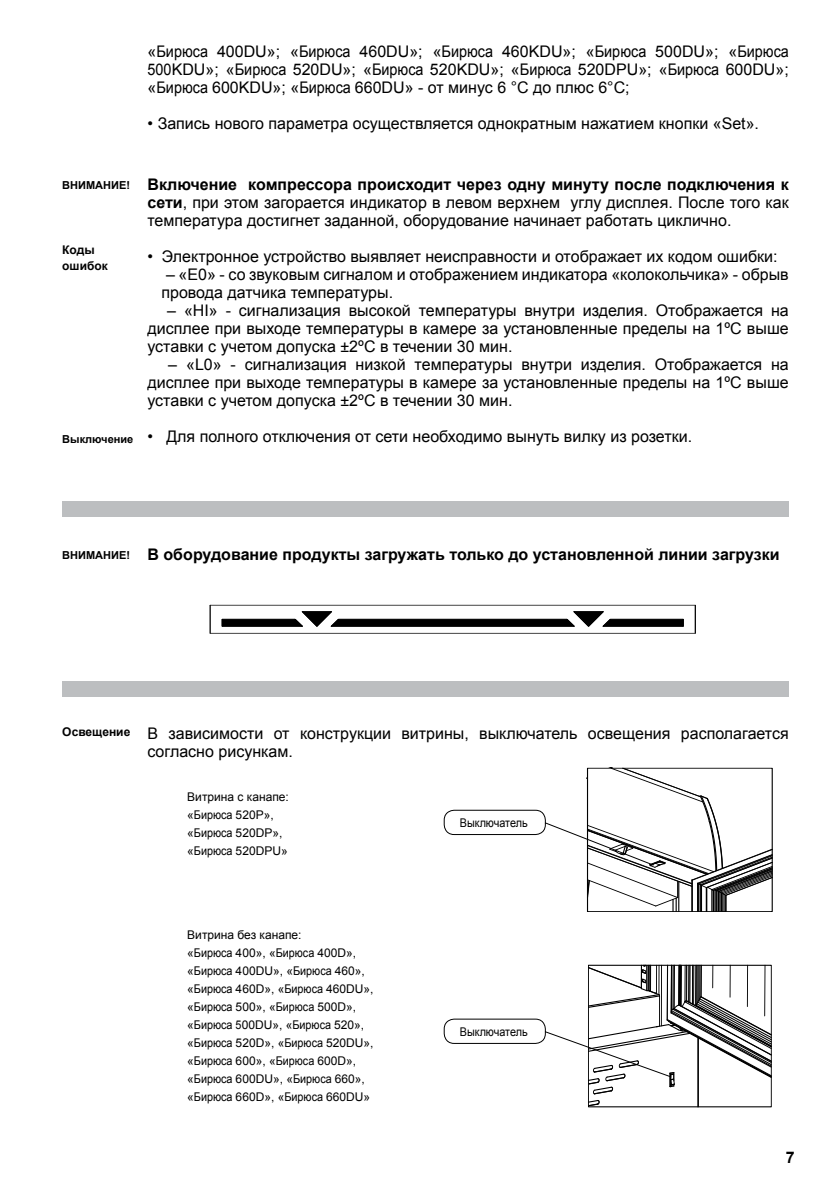
<style>
.page{position:relative;width:840px;height:1191px;background:#fff}
.page>*{position:absolute;margin:0;border:0;box-sizing:border-box;transform-origin:0 0}
.t1{font:16px/18px "Arial";color:#000;text-align:justify}
.t2{font:700 16px "Arial";color:#000}
.t3{font:12px/18px "Arial";color:#000}
.t4{font:12px "Arial";color:#000;scale:.9 1}
.t5{font:700 12px/16px "Arial";color:#000}
.t6{font:700 11px "Arial";color:#000}
.s1{font-weight:700}
.s2{font-weight:700;font-size:11px}
.s3{font-size:11px}
</style>
<div class="page">
<hr style="left:697px;top:1037px;width:1px;height:69px;background:#000">
<svg style="left:590px;top:1100px;width:9px;height:5px"></svg>
<svg style="left:543px;top:965px;width:228px;height:129px"></svg>
<div style="left:443px;top:1018px;width:102px;height:26px;border:1px solid #000;border-radius:10px"></div>
<div style="left:443px;top:809px;width:102px;height:26px;border:1px solid #000;border-radius:10px"></div>
<svg style="left:543px;top:768px;width:229px;height:143px"></svg>
<div style="left:62px;top:681px;width:726px;height:16px;background:#bcbec0"></div>
<hr style="left:210px;top:605px;width:485px;height:1px;background:#000">
<svg style="left:694px;top:605px;width:1px;height:28px"></svg>
<hr style="left:210px;top:633px;width:485px;height:1px;background:#000">
<svg style="left:210px;top:605px;width:1px;height:28px"></svg>
<hr style="left:222px;top:626px;width:80px;height:1px;background:#000">
<svg style="left:222px;top:611px;width:461px;height:15px"></svg>
<hr style="left:338px;top:619px;width:228px;height:1px;background:#000">
<hr style="left:331px;top:626px;width:243px;height:1px;background:#000">
<hr style="left:610px;top:619px;width:72px;height:1px;background:#000">
<hr style="left:603px;top:626px;width:79px;height:1px;background:#000">
<div style="left:63px;top:501px;width:725px;height:16px;background:#bcbec0"></div>
<p class="t1" style="left:147px;top:43px;width:642px">«Бирюса 400DU»; «Бирюса 460DU»; «Бирюса 460KDU»; «Бирюса 500DU»; «Бирюса 500KDU»; «Бирюса 520DU»; «Бирюса 520KDU»; «Бирюса 520DPU»; «Бирюса 600DU»; «Бирюса 600KDU»; «Бирюса 660DU» - от минус 6 °С до плюс 6°С;</p>
<p class="t1" style="left:147px;top:115px;width:612px">• Запись нового параметра осуществляется однократным нажатием кнопки «Set».</p>
<p class="t1" style="left:147px;top:176px;width:642px"><span class="s1">Включение компрессора происходит через одну минуту после подключения к сети</span>, при этом загорается индикатор в левом верхнем углу дисплея. После того как температура достигнет заданной, оборудование начинает работать циклично.</p>
<p class="t1" style="left:147px;top:248px;width:631px">• Электронное устройство выявляет неисправности и отображает их кодом ошибки:</p>
<p class="t1" style="left:161px;top:266px;width:628px">– «E0» - со звуковым сигналом и отображением индикатора «колокольчика» - обрыв провода датчика температуры.</p>
<p class="t1" style="left:147px;top:302px;width:642px;text-indent:20px">– «HI» - сигнализация высокой температуры внутри изделия. Отображается на дисплее при выходе температуры в камере за установленные пределы на 1ºС выше уставки с учетом допуска ±2ºС в течении 30 мин.</p>
<p class="t1" style="left:147px;top:356px;width:642px;text-indent:21px">– «L0» - сигнализация низкой температуры внутри изделия. Отображается на дисплее при выходе температуры в камере за установленные пределы на 1ºС выше уставки с учетом допуска ±2ºС в течении 30 мин.</p>
<p class="t1" style="left:62px;top:428px;width:631px"><span class="s2">Выключение</span> • Для полного отключения от сети необходимо вынуть вилку из розетки.</p>
<p class="t6" style="left:62px;top:177px;width:69px">ВНИМАНИЕ!</p>
<p class="t5" style="left:62px;top:242px;width:47px">Коды ошибок</p>
<p class="t2" style="left:62px;top:544px;width:718px"><span class="s3">ВНИМАНИЕ!</span> В оборудование продукты загружать только до установленной линии загрузки</p>
<p class="t5" style="left:62px;top:724px;width:69px">Освещение</p>
<p class="t1" style="left:147px;top:724px;width:642px">В зависимости от конструкции витрины, выключатель освещения располагается согласно рисункам.</p>
<p class="t3" style="left:187px;top:788px;width:103px">Витрина с канапе: «Бирюса 520P», «Бирюса 520DP», «Бирюса 520DPU»</p>
<p class="t4" style="left:459px;top:815px;width:77px">Выключатель</p>
<p class="t3" style="left:187px;top:925px;width:188px">Витрина без канапе:<br>«Бирюса 400», «Бирюса 400D», «Бирюса 400DU», «Бирюса 460», «Бирюса 460D», «Бирюса 460DU», «Бирюса 500», «Бирюса 500D», «Бирюса 500DU», «Бирюса 520», «Бирюса 520D», «Бирюса 520DU», «Бирюса 600», «Бирюса 600D», «Бирюса 600DU», «Бирюса 660», «Бирюса 660D», «Бирюса 660DU»</p>
<p class="t4" style="left:459px;top:1024px;width:77px">Выключатель</p>
<p class="t2" style="left:785px;top:1146px;width:10px">7</p>
</div>
